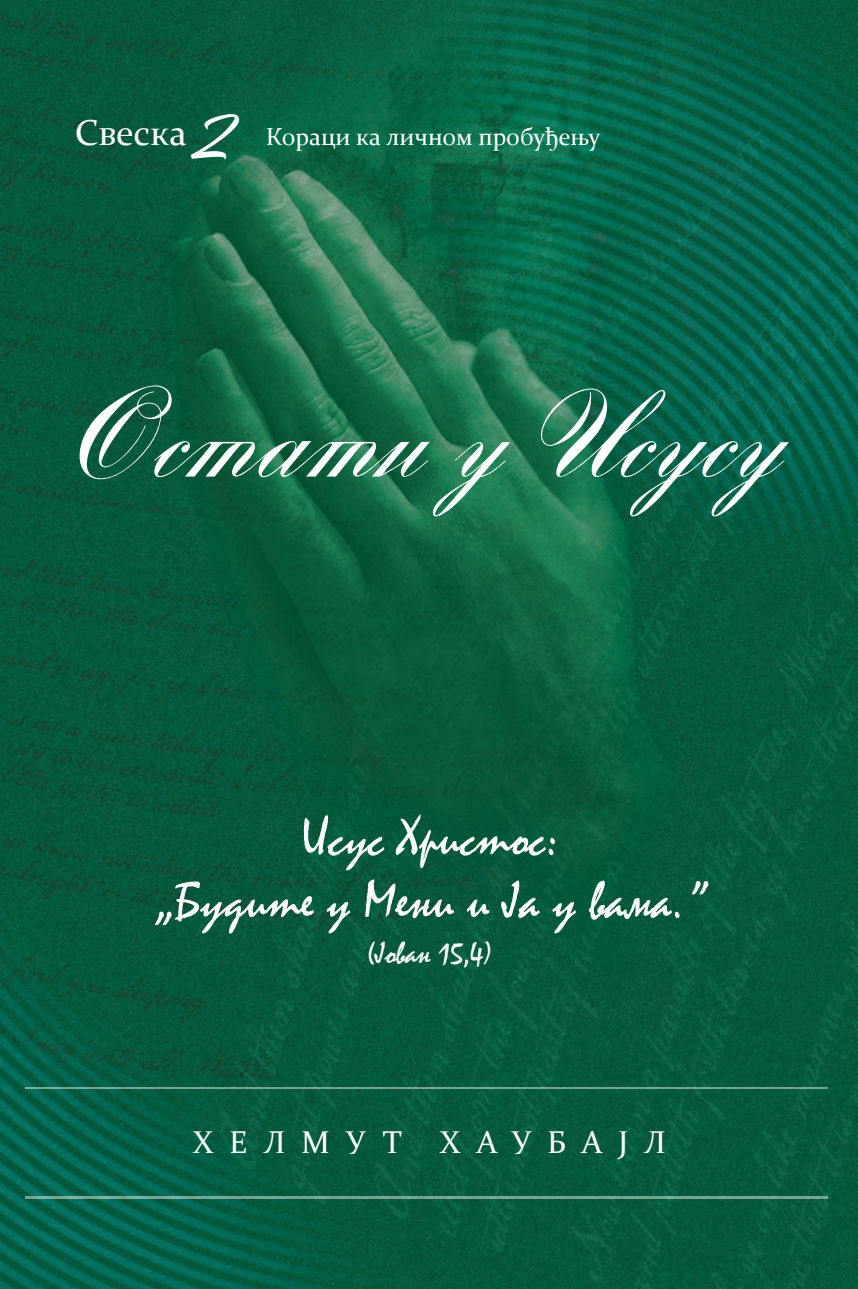
<style>
.page{position:relative;width:858px;height:1289px;background:#fff}
.page>*{position:absolute;margin:0;border:0;box-sizing:border-box;transform-origin:0 0}
.t1{font:132.75px "NK183";color:#fff}
.t2{font:94.5px "NK821";color:#fff}
.t3{font:54px/63px "Mistral";color:#fff;text-align:center}
.t4{font:36px "Constantia";color:#fff}
.t5{font:31.5px "Constantia";letter-spacing:.5em;color:#fff}
.t6{font:31.5px "Mistral";color:#fff}
.t7{font:24.75px "Constantia";color:#fff}
.s1{font-style:italic}
</style>
<div class="page">
<img style="left:0;top:0;width:497px;height:1289px">
<img style="left:497px;top:0;width:360px;height:1289px">
<hr style="left:26px;top:1087px;width:801px;height:2px;background:#76a592">
<img style="left:26px;top:1197px;width:801px;height:2px">
<p class="t4" style="left:75px;top:108px;width:113px">Свеска</p>
<h2 class="t2" style="left:188px;top:83px;width:41px">2</h2>
<p class="t7" style="left:266px;top:119px;width:336px">Кораци ка личном пробуђењу</p>
<h1 class="t1" style="left:75px;top:366px;width:709px">Остати у Исусу</h1>
<p class="t3" style="left:156px;top:807px;width:560px">Исус Христос:<br><span class="s1">„</span>Будите у Mени и Jа у вама.<span class="s1">”</span></p>
<p class="t6" style="left:367px;top:934px;width:126px">(Јован 15,4)</p>
<p class="t5" style="left:193px;top:1121px;width:474px">ХЕЛМУТ ХАУБАЈЛ</p>
</div>
